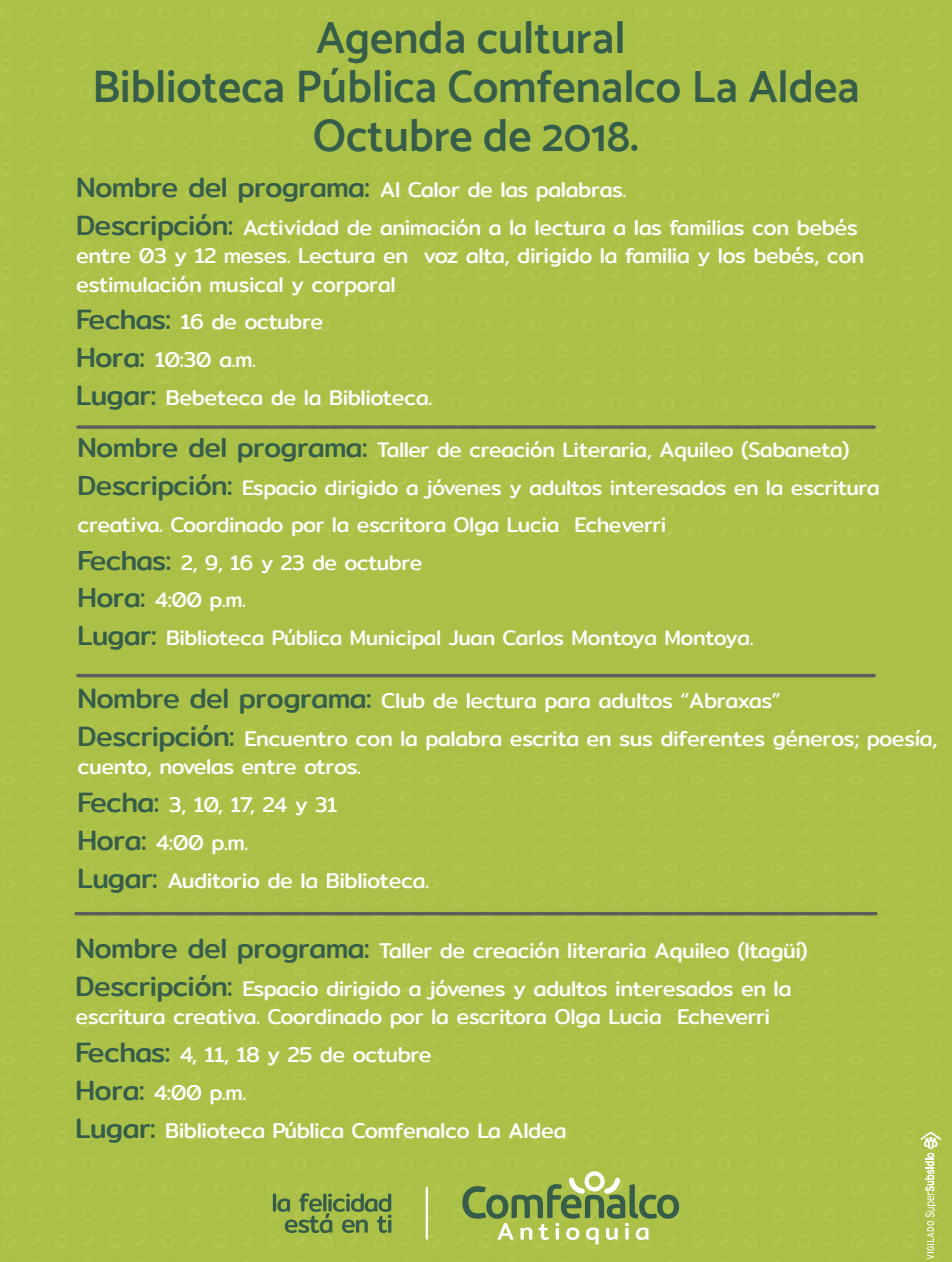
<style>
.page{position:relative;width:952px;height:1262px;background:#fff}
.page>*{position:absolute;margin:0;border:0;box-sizing:border-box;transform-origin:0 0}
.t1{font:600 45.5px/49px "Catamaran";color:#355d4a;text-align:center}
.t2{font:21.53px/38px "Mitr";letter-spacing:-.025em;color:#fff}
.t3{font:21.18px/37.4px "Mitr";letter-spacing:-.025em;color:#fff}
.s1{font-size:28px;color:#355d4a}
.s2{font-size:27.65px;color:#355d4a}
</style>
<div class="page">
<div style="left:0;top:536px;width:952px;height:574px;background:#aac047"></div>
<div style="left:0;top:0;width:952px;height:536px;background:#aac047"></div>
<div style="left:0;top:719px;width:952px;height:390px;background:#aac047"></div>
<div style="left:0;top:1110px;width:952px;height:152px;background:#aac047"></div>
<hr style="left:426px;top:1186px;width:2px;height:53px;background:#fff">
<svg style="left:273px;top:1193px;width:119px;height:40px"></svg>
<svg style="left:462px;top:1171px;width:217px;height:73px"></svg>
<svg style="left:920px;top:1132px;width:21px;height:127px"></svg>
<svg style="left:78px;top:425px;width:796px;height:4px;background:#66695a"></svg>
<hr style="left:78px;top:674px;width:796px;height:3px;background:#5d5d5d">
<hr style="left:76px;top:912px;width:800px;height:3px;background:#5d5d5d">
<h1 class="t1" style="left:92px;top:13px;width:769px">Agenda cultural<br>Biblioteca Pública Comfenalco La Aldea<br>Octubre de 2018.</h1>
<p class="t2" style="left:76px;top:171px;width:783px"><span class="s1">Nombre del programa:</span> Al Calor de las palabras.<br><span class="s1">Descripción:</span> Actividad de animación a la lectura a las familias con bebés</p>
<p class="t2" style="left:76px;top:242px;width:790px;line-height:28px">entre 03 y 12 meses. Lectura en voz alta, dirigido la familia y los bebés, con estimulación musical y corporal</p>
<p class="t2" style="left:76px;top:303px;width:358px"><span class="s1">Fechas:</span> 16 de octubre<br><span class="s1">Hora:</span> 10:30 a.m.<br><span class="s1">Lugar:</span> Bebeteca de la Biblioteca.</p>
<p class="t3" style="left:78px;top:431px;width:804px"><span class="s2">Nombre del programa:</span> Taller de creación Literaria, Aquileo (Sabaneta)<br><span class="s2">Descripción:</span> Espacio dirigido a jóvenes y adultos interesados en la escritura creativa. Coordinado por la escritora Olga Lucia Echeverri<br><span class="s2">Fechas:</span> 2, 9, 16 y 23 de octubre<br><span class="s2">Hora:</span> 4:00 p.m.<br><span class="s2">Lugar:</span> Biblioteca Pública Municipal Juan Carlos Montoya Montoya.</p>
<p class="t2" style="left:78px;top:681px;width:862px"><span class="s1">Nombre del programa:</span> Club de lectura para adultos “Abraxas”<br><span class="s1">Descripción:</span> Encuentro con la palabra escrita en sus diferentes géneros; poesía,</p>
<p class="t2" style="left:78px;top:747px;width:353px">cuento, novelas entre otros.<br><span class="s1">Fecha:</span> 3, 10, 17, 24 y 31<br><span class="s1">Hora:</span> 4:00 p.m.<br><span class="s1">Lugar:</span> Auditorio de la Biblioteca.</p>
<p class="t2" style="left:76px;top:932px;width:734px"><span class="s1">Nombre del programa:</span> Taller de creación literaria Aquileo (Itagüí)<br><span class="s1">Descripción:</span> Espacio dirigido a jóvenes y adultos interesados en la</p>
<p class="t2" style="left:76px;top:998px;width:696px">escritura creativa. Coordinado por la escritora Olga Lucia Echeverri <span class="s1">Fechas:</span> 4, 11, 18 y 25 de octubre<br><span class="s1">Hora:</span> 4:00 p.m.<br><span class="s1">Lugar:</span> Biblioteca Pública Comfenalco La Aldea</p>
</div>
